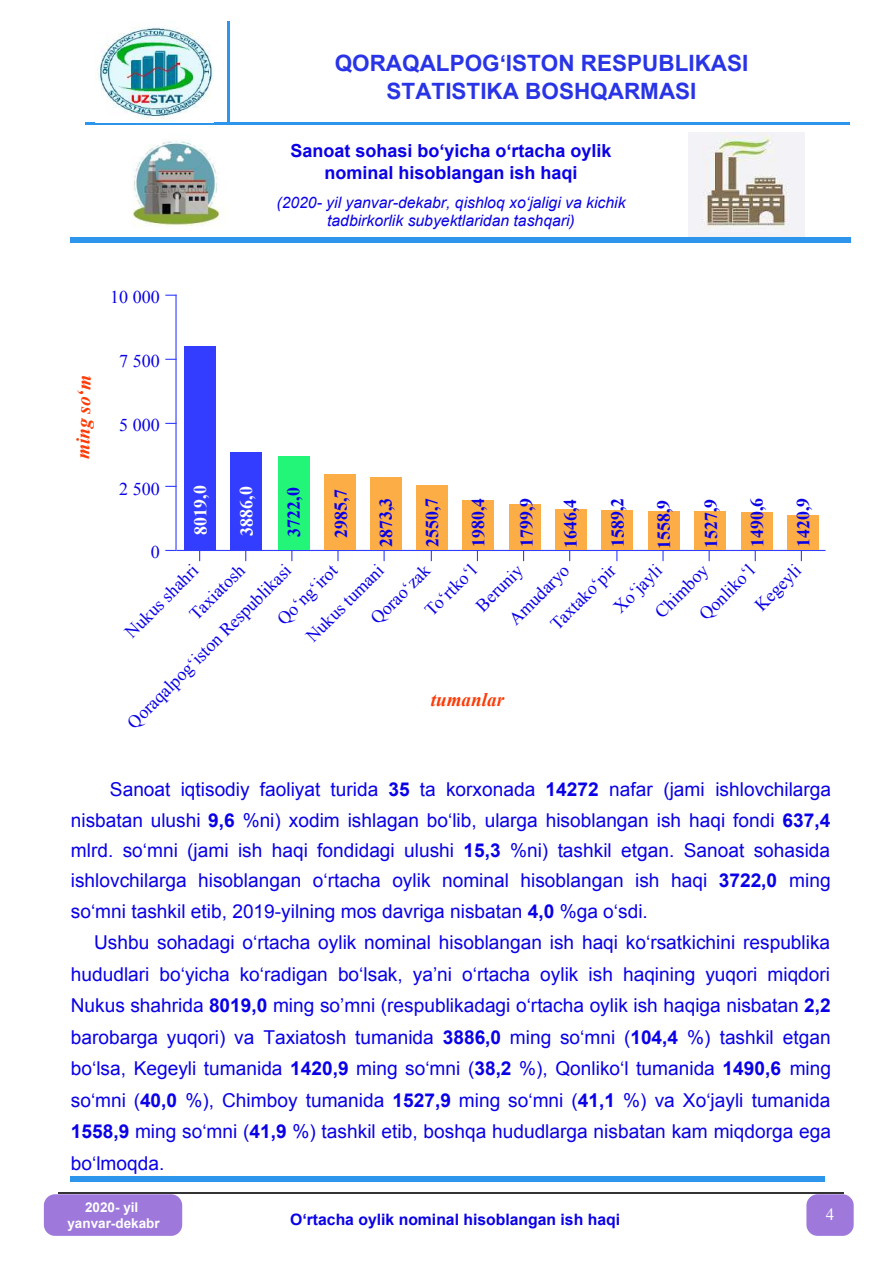
<style>
.page{position:relative;width:893px;height:1262px;background:#fff}
.page>*{position:absolute;margin:0;border:0;box-sizing:border-box;transform-origin:0 0}
.t1{font:700 22.5px/28px "Arial";color:#2934e6;text-align:center}
.t2{font:19.05px/31.5px "Arial";color:#0a00e7;text-align:justify}
.t3{font:italic 700 19.05px "Times New Roman";color:#fd3b07}
.t4{font:18px "Times New Roman";color:#0a00e7}
.t5{font:700 18px "Times New Roman";color:#0a00e7}
.t6{font:700 18px/21.3px "Arial";color:#0a00e7;text-align:center}
.t7{font:700 18px "Times New Roman";color:#fff}
.t8{font:16.8px "Times New Roman";color:#fdffff}
.t9{font:italic 15.75px/18px "Arial";color:#0a00e7;text-align:center}
.t10{font:700 15.75px "Arial";color:#0a00e7}
.t11{font:700 13.5px/15.8px "Arial";color:#fff;text-align:center}
.s1{font-weight:700}
</style>
<div class="page">
<hr style="left:85px;top:123px;width:765px;height:2px;background:#2d95ec">
<hr style="left:227px;top:21px;width:2px;height:102px;background:#2d95ec">
<img style="left:96px;top:27px;width:117px;height:92px">
<hr style="left:58px;top:1191px;width:785px;height:2px;background:#333">
<div style="left:44px;top:1194px;width:138px;height:41px;background:#9e79db"></div>
<svg style="left:806px;top:1194px;width:47px;height:41px;background:#a380dd"></svg>
<div style="left:70px;top:237px;width:780px;height:6px;background:#2d95ec"></div>
<div style="left:70px;top:1176px;width:754px;height:5px;background:#2d95ec"></div>
<img style="left:132px;top:141px;width:88px;height:86px">
<img style="left:688px;top:133px;width:116px;height:103px">
<hr style="left:176px;top:550px;width:649px;height:1px;background:#333dff">
<hr style="left:175px;top:295px;width:1px;height:255px;background:#333dff">
<div style="left:184px;top:346px;width:32px;height:204px;background:#333dff"></div>
<div style="left:230px;top:452px;width:32px;height:98px;background:#333dff"></div>
<div style="left:278px;top:456px;width:31px;height:94px;background:#22f578"></div>
<div style="left:324px;top:474px;width:31px;height:76px;background:#fcad46"></div>
<div style="left:370px;top:478px;width:31px;height:72px;background:#fcad46"></div>
<div style="left:416px;top:486px;width:31px;height:64px;background:#fcad46"></div>
<div style="left:462px;top:500px;width:31px;height:50px;background:#fcad46"></div>
<div style="left:509px;top:505px;width:32px;height:45px;background:#fcad46"></div>
<div style="left:555px;top:509px;width:32px;height:41px;background:#fcad46"></div>
<div style="left:601px;top:510px;width:32px;height:40px;background:#fcad46"></div>
<div style="left:647px;top:511px;width:32px;height:39px;background:#fcad46"></div>
<div style="left:694px;top:511px;width:31px;height:39px;background:#fcad46"></div>
<div style="left:741px;top:513px;width:31px;height:37px;background:#fcad46"></div>
<div style="left:787px;top:515px;width:31px;height:35px;background:#fcad46"></div>
<p class="t1" style="left:335px;top:50px;width:415px">QORAQALPOG‘ISTON RESPUBLIKASI<br>STATISTIKA BOSHQARMASI</p>
<p class="t6" style="left:290px;top:141px;width:322px">Sanoat sohasi bo‘yicha o‘rtacha oylik nominal hisoblangan ish haqi</p>
<p class="t9" style="left:276px;top:194px;width:350px">(2020- yil yanvar-dekabr, qishloq xo‘jaligi va kichik tadbirkorlik subyektlaridan tashqari)</p>
<p class="t4" style="left:110px;top:285px;width:51px">10 000</p>
<p class="t3" style="left:69px;top:458px;width:85px;rotate:-89deg">ming so‘m</p>
<p class="t4" style="left:119px;top:349px;width:42px">7 500</p>
<p class="t4" style="left:119px;top:412px;width:42px">5 000</p>
<p class="t4" style="left:119px;top:476px;width:42px">2 500</p>
<p class="t4" style="left:151px;top:540px;width:10px">0</p>
<p class="t7" style="left:188px;top:535px;width:51px;rotate:-91deg">8019,0</p>
<p class="t7" style="left:234px;top:536px;width:51px;rotate:-91deg">3886,0</p>
<p class="t5" style="left:282px;top:537px;width:51px;rotate:-91deg">3722,0</p>
<p class="t5" style="left:329px;top:538px;width:51px;rotate:-91deg">2985,7</p>
<p class="t5" style="left:374px;top:547px;width:51px;rotate:-91deg">2873,3</p>
<p class="t5" style="left:420px;top:547px;width:51px;rotate:-91deg">2550,7</p>
<p class="t5" style="left:466px;top:547px;width:51px;rotate:-91deg">1980,4</p>
<p class="t5" style="left:514px;top:547px;width:51px;rotate:-91deg">1799,9</p>
<p class="t5" style="left:558px;top:548px;width:51px;rotate:-91deg">1646,4</p>
<p class="t5" style="left:605px;top:547px;width:51px;rotate:-91deg">1589,2</p>
<p class="t5" style="left:651px;top:549px;width:51px;rotate:-91deg">1558,9</p>
<p class="t5" style="left:699px;top:548px;width:51px;rotate:-91deg">1527,9</p>
<p class="t5" style="left:745px;top:547px;width:51px;rotate:-91deg">1490,6</p>
<p class="t5" style="left:791px;top:547px;width:51px;rotate:-91deg">1420,9</p>
<p class="t4" style="left:365px;top:612px;width:77px;rotate:-45deg">Qorao‘zak</p>
<p class="t4" style="left:184px;top:608px;width:71px;rotate:-45deg">Taxiatosh</p>
<p class="t4" style="left:693px;top:608px;width:71px;rotate:-45deg">Qonliko‘l</p>
<p class="t4" style="left:749px;top:599px;width:58px;rotate:-45deg">Kegeyli</p>
<p class="t4" style="left:419px;top:604px;width:66px;rotate:-45deg">To‘rtko‘l</p>
<p class="t4" style="left:122px;top:716px;width:225px;rotate:-45deg">Qoraqalpog‘iston Respublikasi</p>
<p class="t4" style="left:608px;top:601px;width:61px;rotate:-45deg">Xo‘jayli</p>
<p class="t4" style="left:300px;top:630px;width:103px;rotate:-45deg">Nukus tumani</p>
<p class="t4" style="left:119px;top:626px;width:97px;rotate:-45deg">Nukus shahri</p>
<p class="t4" style="left:271px;top:613px;width:78px;rotate:-45deg">Qo‘ng‘irot</p>
<p class="t4" style="left:545px;top:618px;width:85px;rotate:-45deg">Taxtako‘pir</p>
<p class="t4" style="left:649px;top:606px;width:68px;rotate:-45deg">Chimboy</p>
<p class="t4" style="left:470px;top:600px;width:59px;rotate:-45deg">Beruniy</p>
<p class="t4" style="left:503px;top:613px;width:78px;rotate:-45deg">Amudaryo</p>
<p class="t3" style="left:431px;top:686px;width:75px">tumanlar</p>
<p class="t2" style="left:71px;top:774px;width:761px;line-height:30.3px;text-indent:39px">Sanoat iqtisodiy faoliyat turida <span class="s1">35</span> ta korxonada <span class="s1">14272</span> nafar (jami ishlovchilarga nisbatan ulushi <span class="s1">9,6</span> %ni) xodim ishlagan bo‘lib, ularga hisoblangan ish haqi fondi <span class="s1">637,4 </span>mlrd. so‘mni (jami ish haqi fondidagi ulushi <span class="s1">15,3</span> %ni) tashkil etgan. Sanoat sohasida ishlovchilarga hisoblangan o‘rtacha oylik nominal hisoblangan ish haqi <span class="s1">3722,0</span> ming so‘mni tashkil etib, 2019-yilning mos davriga nisbatan <span class="s1">4,0</span> %ga o‘sdi.</p>
<p class="t2" style="left:71px;top:926px;width:761px;text-indent:23px">Ushbu sohadagi o‘rtacha oylik nominal hisoblangan ish haqi ko‘rsatkichini respublika hududlari bo‘yicha ko‘radigan bo‘lsak, ya’ni o‘rtacha oylik ish haqining yuqori miqdori Nukus shahrida <span class="s1">8019,0</span> ming so’mni (respublikadagi o‘rtacha oylik ish haqiga nisbatan <span class="s1">2,2 </span>barobarga yuqori) va Taxiatosh tumanida <span class="s1">3886,0</span> ming so‘mni (<span class="s1">104,4</span> %) tashkil etgan bo‘lsa, Kegeyli tumanida <span class="s1">1420,9</span> ming so‘mni (<span class="s1">38,2</span> %), Qonliko‘l tumanida <span class="s1">1490,6</span> ming so‘mni (<span class="s1">40,0</span> %), Chimboy tumanida <span class="s1">1527,9</span> ming so‘mni (<span class="s1">41,1</span> %) va Xo‘jayli tumanida <span class="s1">1558,9</span> ming so‘mni (<span class="s1">41,9</span> %) tashkil etib, boshqa hududlarga nisbatan kam miqdorga ega bo‘lmoqda.</p>
<p class="t11" style="left:67px;top:1200px;width:94px">2020- yil yanvar-dekabr</p>
<p class="t10" style="left:290px;top:1208px;width:331px">O‘rtacha oylik nominal hisoblangan ish haqi</p>
<p class="t8" style="left:825px;top:1203px;width:10px">4</p>
</div>
